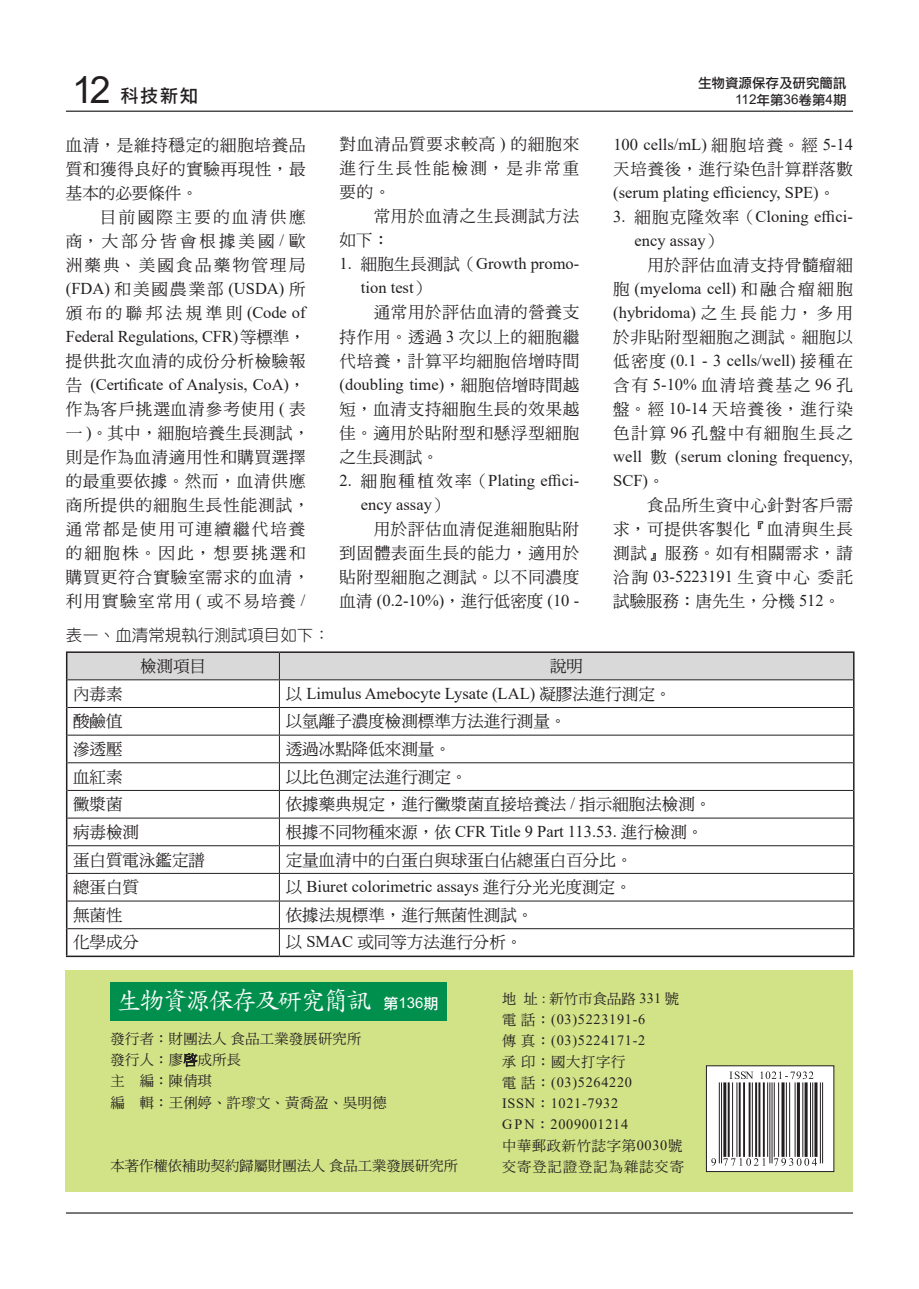
<style>
.page{position:relative;width:919px;height:1289px;background:#fff}
.page>*{position:absolute;margin:0;border:0;box-sizing:border-box;transform-origin:0 0}
.t1{font:25.5px "DF Kai Shu W5 WIN BF";letter-spacing:-.1em;color:#fff}
.t2{font:18px "DF Li Hei Md WIN BF";color:#231f20}
.t3{font:16.5px/24px "DF Ming W5 WIN BF";letter-spacing:.045em;color:#231f20;text-align:justify}
.t4{font:16.5px/24px "Times New Roman";color:#231f20}
.t5{font:16.5px "DF Ming W5 WIN BF";color:#231f20}
.t6{font:16.5px "DF Ming W5 WIN BF";letter-spacing:.21em;color:#231f20}
.t7{font:16.5px "DF Yuan W3 WINP BF";color:#231f20}
.t8{font:14.25px/21px "DF Ming W5 WIN BF";letter-spacing:.02em;color:#231f20}
.t9{font:14.25px/21px "Times New Roman";letter-spacing:.05em;color:#231f20}
.t10{font:14.25px/21px "DF Ming W5 WIN BF";letter-spacing:.07em;color:#231f20}
.t11{font:13.5px "DF Li Hei Md WIN BF";color:#231f20}
.t12{font:13.5px "Arial";color:#231f20}
.s1{font-family:"Arial";font-size:37.5px}
.s2{font-family:"DF Li Hei Md WIN BF"}
.s3{font-family:"Times New Roman"}
.s4{font-family:"DF Ming W5 WIN BF"}
.s5{font-family:"DF Li Hei Md WIN BF";font-size:15px}
.s6{font-family:"Arial";font-size:15px}
.s7{font-family:"P Ming Li U"}
</style>
<div class="page">
<hr style="left:66px;top:111px;width:787px;height:1px;background:#231f20">
<hr style="left:66px;top:1212px;width:787px;height:1px;background:#231f20">
<div style="left:66px;top:969px;width:787px;height:222px;background:#d2e287"></div>
<div style="left:111px;top:982px;width:335px;height:38px;background:#008f4d"></div>
<svg style="left:184px;top:1053px;width:13px;height:13px"></svg>
<div style="left:706px;top:1065px;width:127px;height:106px;background:#fff"></div>
<svg style="left:711px;top:1071px;width:113px;height:95px"></svg>
<hr style="left:718px;top:1082px;width:1px;height:81px;background:#231f20">
<hr style="left:721px;top:1082px;width:1px;height:81px;background:#231f20">
<hr style="left:723px;top:1082px;width:3px;height:74px;background:#231f20">
<hr style="left:727px;top:1082px;width:2px;height:74px;background:#231f20">
<hr style="left:732px;top:1082px;width:1px;height:74px;background:#231f20">
<hr style="left:736px;top:1082px;width:1px;height:74px;background:#231f20">
<hr style="left:738px;top:1082px;width:2px;height:74px;background:#231f20">
<hr style="left:743px;top:1082px;width:2px;height:74px;background:#231f20">
<hr style="left:748px;top:1082px;width:2px;height:74px;background:#231f20">
<hr style="left:751px;top:1082px;width:1px;height:74px;background:#231f20">
<hr style="left:755px;top:1082px;width:2px;height:74px;background:#231f20">
<hr style="left:758px;top:1082px;width:2px;height:74px;background:#231f20">
<hr style="left:762px;top:1082px;width:2px;height:74px;background:#231f20">
<hr style="left:767px;top:1082px;width:1px;height:74px;background:#231f20">
<hr style="left:769px;top:1082px;width:1px;height:81px;background:#231f20">
<hr style="left:771px;top:1082px;width:1px;height:81px;background:#231f20">
<hr style="left:773px;top:1082px;width:1px;height:74px;background:#231f20">
<hr style="left:778px;top:1082px;width:1px;height:74px;background:#231f20">
<hr style="left:781px;top:1082px;width:3px;height:74px;background:#231f20">
<hr style="left:785px;top:1082px;width:1px;height:74px;background:#231f20">
<hr style="left:789px;top:1082px;width:1px;height:74px;background:#231f20">
<hr style="left:794px;top:1082px;width:1px;height:74px;background:#231f20">
<hr style="left:796px;top:1082px;width:3px;height:74px;background:#231f20">
<hr style="left:802px;top:1082px;width:1px;height:74px;background:#231f20">
<hr style="left:804px;top:1082px;width:3px;height:74px;background:#231f20">
<hr style="left:810px;top:1082px;width:1px;height:74px;background:#231f20">
<hr style="left:812px;top:1082px;width:1px;height:74px;background:#231f20">
<hr style="left:814px;top:1082px;width:3px;height:74px;background:#231f20">
<hr style="left:819px;top:1082px;width:1px;height:81px;background:#231f20">
<hr style="left:822px;top:1082px;width:1px;height:81px;background:#231f20">
<svg style="left:711px;top:1158px;width:5px;height:7px"></svg>
<svg style="left:723px;top:1158px;width:42px;height:7px"></svg>
<svg style="left:773px;top:1158px;width:43px;height:7px"></svg>
<svg style="left:729px;top:1071px;width:24px;height:8px"></svg>
<svg style="left:760px;top:1071px;width:53px;height:8px"></svg>
<hr style="left:66px;top:651px;width:213px;height:2px;background:#231f20">
<hr style="left:279px;top:651px;width:575px;height:2px;background:#231f20">
<svg style="left:66px;top:652px;width:788px;height:303px"></svg>
<hr style="left:66px;top:955px;width:213px;height:2px;background:#231f20">
<hr style="left:279px;top:955px;width:575px;height:2px;background:#231f20">
<p class="t2" style="left:72px;top:86px;width:127px"><span class="s1">12</span> 科技新知</p>
<p class="t11" style="left:698px;top:77px;width:150px">生物資源保存及研究簡訊</p>
<p class="t12" style="left:735px;top:90px;width:113px">112<span class="s2">年第</span>36<span class="s2">卷第</span>4<span class="s2">期</span></p>
<p class="t3" style="left:339px;top:132px;width:241px">對血清品質要求較高 <span class="s3">)</span> 的細胞來進行生長性能檢測，是非常重要的。</p>
<p class="t3" style="left:339px;top:204px;width:241px;text-indent:34px">常用於血清之生長測試方法如下：</p>
<p class="t4" style="left:361px;top:251px;width:220px;text-indent:-21px">1. <span class="s4">細胞生長測試（</span>Growth promo&shy;tion test<span class="s4">）</span></p>
<p class="t3" style="left:339px;top:300px;width:241px;text-indent:34px">通常用於評估血清的營養支持作用。透過 <span class="s3">3</span> 次以上的細胞繼代培養，計算平均細胞倍增時間</p>
<p class="t4" style="left:339px;top:371px;width:241px">(doubling time)<span class="s4">，細胞倍增時間越</span></p>
<p class="t3" style="left:339px;top:396px;width:241px">短，血清支持細胞生長的效果越佳。適用於貼附型和懸浮型細胞之生長測試。</p>
<p class="t4" style="left:361px;top:467px;width:220px;text-indent:-21px">2. <span class="s4">細胞種植效率（</span>Plating effici&shy;ency assay<span class="s4">）</span></p>
<p class="t3" style="left:339px;top:516px;width:241px;text-indent:34px">用於評估血清促進細胞貼附到固體表面生長的能力，適用於貼附型細胞之測試。以不同濃度</p>
<p class="t4" style="left:339px;top:587px;width:241px"><span class="s4">血清</span> (0.2-10%)<span class="s4">，進行低密度</span> (10 -</p>
<p class="t3" style="left:66px;top:133px;width:241px">血清，是維持穩定的細胞培養品質和獲得良好的實驗再現性，最基本的必要條件。</p>
<p class="t3" style="left:66px;top:205px;width:241px;text-indent:34px">目前國際主要的血清供應商，大部分皆會根據美國 <span class="s3">/</span> 歐洲藥典、美國食品藥物管理局</p>
<p class="t4" style="left:66px;top:276px;width:241px">(FDA) <span class="s4">和美國農業部</span> (USDA) <span class="s4">所</span></p>
<p class="t6" style="left:66px;top:304px;width:241px">頒布的聯邦法規準則<span class="s3">(Code of</span></p>
<p class="t4" style="left:66px;top:324px;width:241px">Federal Regulations, CFR)<span class="s4">等標準，</span></p>
<p class="t3" style="left:66px;top:349px;width:241px">提供批次血清的成份分析檢驗報</p>
<p class="t4" style="left:66px;top:372px;width:241px"><span class="s4">告</span> (Certificate of Analysis, CoA)<span class="s4">，</span></p>
<p class="t3" style="left:66px;top:397px;width:245px;text-align:left">作為客戶挑選血清參考使用 <span class="s3">(</span> 表一 <span class="s3">)</span>。其中，細胞培養生長測試，則是作為血清適用性和購買選擇的最重要依據。然而，血清供應商所提供的細胞生長性能測試，通常都是使用可連續繼代培養的細胞株。因此，想要挑選和購買更符合實驗室需求的血清，利用實驗室常用 <span class="s3">(</span> 或不易培養 <span class="s3">/</span></p>
<p class="t7" style="left:66px;top:627px;width:265px">表一、血清常規執行測試項目如下：</p>
<p class="t3" style="left:140px;top:654px;width:67px">檢測項目</p>
<p class="t3" style="left:550px;top:654px;width:34px">說明</p>
<p class="t3" style="left:73px;top:681px;width:51px">內毒素</p>
<p class="t4" style="left:286px;top:680px;width:387px"><span class="s4">以</span> Limulus Amebocyte Lysate (LAL) <span class="s4">凝膠法進行測定。</span></p>
<p class="t3" style="left:73px;top:709px;width:51px">酸鹼值</p>
<p class="t5" style="left:286px;top:713px;width:282px">以氫離子濃度檢測標準方法進行測量。</p>
<p class="t3" style="left:73px;top:737px;width:51px">滲透壓</p>
<p class="t5" style="left:286px;top:740px;width:166px">透過冰點降低來測量。</p>
<p class="t3" style="left:73px;top:764px;width:51px">血紅素</p>
<p class="t5" style="left:286px;top:768px;width:183px">以比色測定法進行測定。</p>
<p class="t3" style="left:73px;top:792px;width:51px">黴漿菌</p>
<p class="t5" style="left:286px;top:796px;width:427px">依據藥典規定，進行黴漿菌直接培養法 <span class="s3">/</span> 指示細胞法檢測。</p>
<p class="t3" style="left:73px;top:819px;width:67px">病毒檢測</p>
<p class="t4" style="left:286px;top:818px;width:419px"><span class="s4">根據不同物種來源，依</span> CFR Title 9 Part 113.53. <span class="s4">進行檢測。</span></p>
<p class="t5" style="left:73px;top:851px;width:133px">蛋白質電泳鑑定譜</p>
<p class="t5" style="left:286px;top:851px;width:348px">定量血清中的白蛋白與球蛋白佔總蛋白百分比。</p>
<p class="t3" style="left:73px;top:875px;width:67px">總蛋白質</p>
<p class="t4" style="left:286px;top:874px;width:347px"><span class="s4">以</span> Biuret colorimetric assays <span class="s4">進行分光光度測定。</span></p>
<p class="t3" style="left:73px;top:902px;width:51px">無菌性</p>
<p class="t5" style="left:286px;top:906px;width:249px">依據法規標準，進行無菌性測試。</p>
<p class="t3" style="left:73px;top:930px;width:67px">化學成分</p>
<p class="t5" style="left:286px;top:934px;width:238px">以 <span class="s3">SMAC</span> 或同等方法進行分析。</p>
<p class="t4" style="left:613px;top:131px;width:241px">100 cells/mL) <span class="s4">細胞培養。經</span> 5-14</p>
<p class="t3" style="left:613px;top:156px;width:241px">天培養後，進行染色計算群落數</p>
<p class="t4" style="left:613px;top:179px;width:223px">(serum plating efficiency, SPE)<span class="s4">。</span></p>
<p class="t4" style="left:634px;top:203px;width:220px;text-indent:-21px">3. <span class="s4">細胞克隆效率（</span>Cloning effici&shy;ency assay<span class="s4">）</span></p>
<p class="t3" style="left:647px;top:252px;width:207px">用於評估血清支持骨髓瘤細</p>
<p class="t4" style="left:613px;top:275px;width:241px"><span class="s4">胞</span> (myeloma cell) <span class="s4">和融合瘤細胞</span>(hybridoma) <span class="s4">之生長能力，多用</span></p>
<p class="t3" style="left:613px;top:325px;width:241px">於非貼附型細胞之測試。細胞以</p>
<p class="t4" style="left:613px;top:347px;width:241px"><span class="s4">低密度</span> (0.1 - 3 cells/well) <span class="s4">接種在</span></p>
<p class="t3" style="left:613px;top:373px;width:241px">含有 <span class="s3">5-10%</span> 血清培養基之 <span class="s3">96</span> 孔盤。經 <span class="s3">10-14</span> 天培養後，進行染色計算 <span class="s3">96</span> 孔盤中有細胞生長之</p>
<p class="t4" style="left:613px;top:443px;width:241px">well <span class="s4">數</span> (serum cloning frequency,<br>SCF)<span class="s4">。</span></p>
<p class="t3" style="left:613px;top:493px;width:241px;text-indent:34px">食品所生資中心針對客戶需求，可提供客製化『血清與生長測試』服務。如有相關需求，請</p>
<p class="t4" style="left:613px;top:564px;width:241px"><span class="s4">洽詢</span> 03-5223191 <span class="s4">生資中心委託</span></p>
<p class="t5" style="left:613px;top:592px;width:228px">試驗服務：唐先生，分機 <span class="s3">512</span>。</p>
<h1 class="t1" style="left:117px;top:988px;width:323px">生物資源保存及研究簡訊 <span class="s5">第</span><span class="s6">136</span><span class="s5">期</span></h1>
<p class="t8" style="left:111px;top:1028px;width:277px">發行者：財團法人食品工業發展研究所<br>發行人：廖<span class="s7">啓</span>成所長<br>主　編：陳倩琪<br>編　輯：王俐婷、許<span class="s7">瓈</span>文、黃喬盈、吳明德</p>
<p class="t8" style="left:111px;top:1154px;width:349px">本著作權依補助契約歸屬財團法人食品工業發展研究所</p>
<p class="t8" style="left:502px;top:987px;width:178px">地 址 <span class="s3">:</span> 新竹市食品路 <span class="s3">331</span> 號</p>
<p class="t9" style="left:502px;top:1007px;width:145px"><span class="s4">電話：</span>(03)5223191-6<span class="s4">傳真：</span>(03)5224171-2</p>
<p class="t8" style="left:502px;top:1050px;width:125px">承印：國大打字行</p>
<p class="t9" style="left:502px;top:1070px;width:131px"><span class="s4">電話：</span>(03)5264220<br>ISSN<span class="s4">：</span>1021-7932<br>GPN<span class="s4">：</span>2009001214</p>
<p class="t10" style="left:502px;top:1134px;width:183px">中華郵政新竹誌字第<span class="s3">0030</span>號交寄登記證登記為雜誌交寄</p>
</div>
